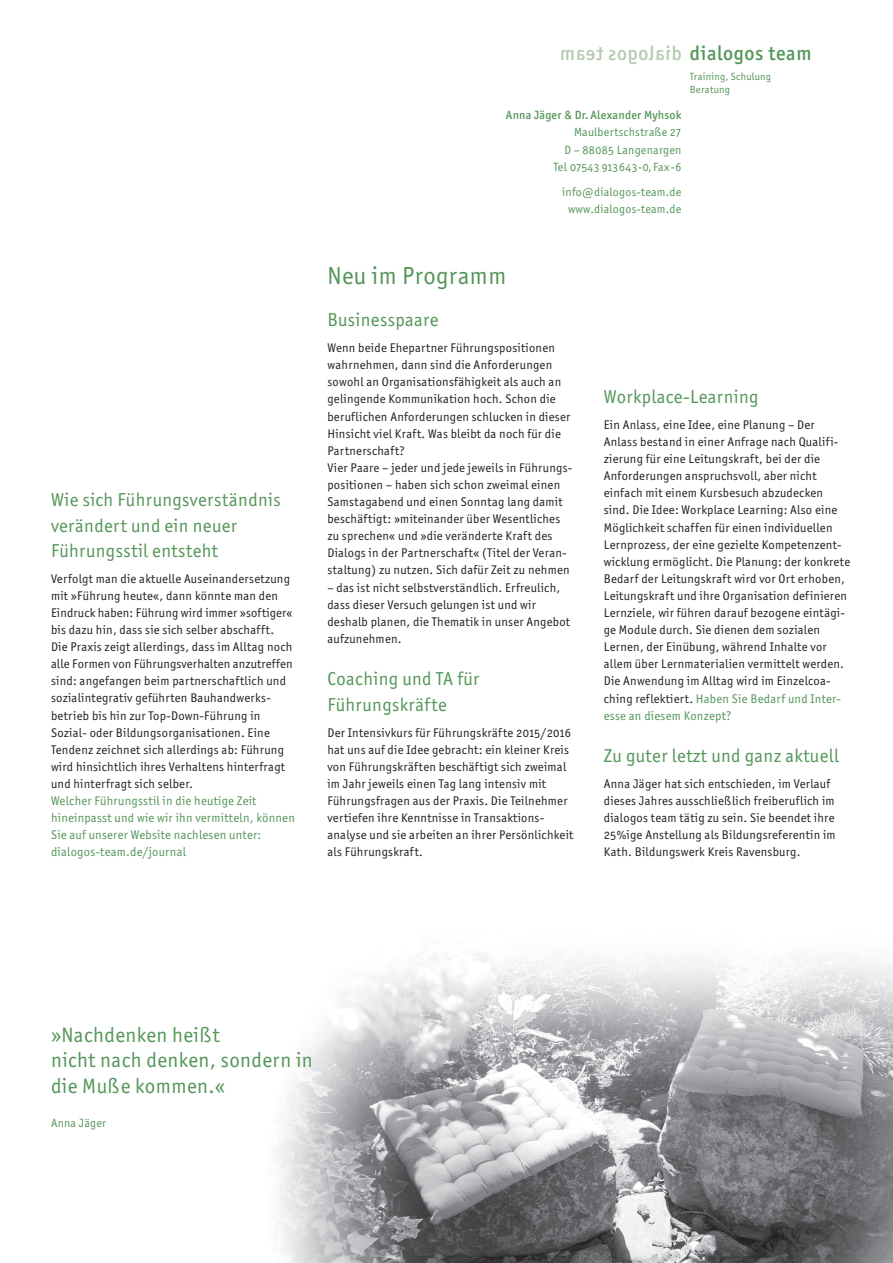
<style>
.page{position:relative;width:893px;height:1263px;background:#fff}
.page>*{position:absolute;margin:0;border:0;box-sizing:border-box;transform-origin:0 0}
.t1{font:24.75px "Officina Sans ITC Std";letter-spacing:.02em;color:#539658}
.t2{font:21px/25.5px "Officina Sans ITC Std";letter-spacing:.02em;color:#539658}
.t3{font:500 20.25px "Officina Sans ITC Std";letter-spacing:.03em;color:#539658}
.t4{font:18.75px/25.5px "Officina Sans ITC Std";letter-spacing:.02em;color:#539658}
.t5{font:12.6px/17.1px "Officina Sans ITC Std";letter-spacing:.02em;color:#231f20}
.t6{font:12.6px/17.1px "Officina Sans ITC Std";letter-spacing:.02em;color:#539658}
.t7{font:12px/17.1px "Officina Sans ITC Std";letter-spacing:.02em;color:#539658;text-align:right}
.t8{font:500 12px "Officina Sans ITC Std";letter-spacing:.02em;color:#539658}
.t9{font:10.5px/13.5px "Officina Sans ITC Std";letter-spacing:.02em;color:#539658}
.s1{color:#539658}
</style>
<div class="page">
<img style="left:275px;top:953px;width:618px;height:310px">
<h3 class="t4" style="left:51px;top:487px;width:231px">Wie sich Führungsverständnis verändert und ein neuer<br>Führungsstil entsteht</h3>
<p class="t5" style="left:51px;top:570px;width:243px">Verfolgt man die aktuelle Auseinandersetzung mit »Führung heute«, dann könnte man den Eindruck haben: Führung wird immer »softiger« bis dazu hin, dass sie sich selber abschafft.<br>Die Praxis zeigt allerdings, dass im Alltag noch alle Formen von Führungsverhalten anzutreffen sind: angefangen beim partnerschaftlich und sozialintegrativ geführten Bauhandwerks&shy;betrieb bis hin zur Top-Down-Führung in Sozial- oder Bildungsorganisationen. Eine Tendenz zeichnet sich allerdings ab: Führung wird hinsichtlich ihres Verhaltens hinterfragt und hinterfragt sich selber.</p>
<p class="t6" style="left:51px;top:792px;width:245px">Welcher Führungsstil in die heutige Zeit hineinpasst und wie wir ihn vermitteln, können Sie auf unserer Website nachlesen unter: dialogos-team.de/journal</p>
<p class="t8" style="left:506px;top:108px;width:177px">Anna Jäger &amp; Dr. Alexander Myhsok</p>
<p class="t7" style="left:553px;top:124px;width:130px">Maulbertschstraße 27<br>D – 88085 Langenargen<br>Tel 07543 913643-0, Fax -6</p>
<p class="t7" style="left:562px;top:184px;width:121px;text-align:center">info@dialogos-team.de www.dialogos-team.de</p>
<h3 class="t3" style="left:690px;top:41px;width:123px">dialogos team</h3>
<p class="t9" style="left:690px;top:69px;width:83px">Training, Schulung<br>Beratung</p>
<h1 class="t1" style="left:327px;top:261px;width:180px">Neu im Programm</h1>
<h3 class="t4" style="left:327px;top:307px;width:113px">Businesspaare</h3>
<p class="t5" style="left:327px;top:339px;width:246px">Wenn beide Ehepartner Führungspositionen wahrnehmen, dann sind die Anforderungen sowohl an Organisationsfähigkeit als auch an gelingende Kommunikation hoch. Schon die beruflichen Anforderungen schlucken in dieser Hinsicht viel Kraft. Was bleibt da noch für die Partnerschaft?<br>Vier Paare – jeder und jede jeweils in Führungs&shy;positionen – haben sich schon zweimal einen Samstagabend und einen Sonntag lang damit beschäftigt: »miteinander über Wesentliches zu sprechen« und »die veränderte Kraft des Dialogs in der Partnerschaft« (Titel der Veran&shy;staltung) zu nutzen. Sich dafür Zeit zu nehmen</p>
<p class="t5" style="left:327px;top:579px;width:244px">– das ist nicht selbstverständlich. Erfreulich, dass dieser Versuch gelungen ist und wir deshalb planen, die Thematik in unser Angebot aufzunehmen.</p>
<h3 class="t4" style="left:327px;top:666px;width:153px">Coaching und TA für<br>Führungskräfte</h3>
<p class="t5" style="left:327px;top:724px;width:247px">Der Intensivkurs für Führungskräfte 2015/2016 hat uns auf die Idee gebracht: ein kleiner Kreis von Führungskräften beschäftigt sich zweimal im Jahr jeweils einen Tag lang intensiv mit Führungsfragen aus der Praxis. Die Teilnehmer vertiefen ihre Kenntnisse in Transaktions&shy;analyse und sie arbeiten an ihrer Persönlichkeit als Führungskraft.</p>
<h3 class="t4" style="left:604px;top:384px;width:156px">Workplace-Learning</h3>
<p class="t5" style="left:604px;top:416px;width:248px">Ein Anlass, eine Idee, eine Planung – Der Anlass bestand in einer Anfrage nach Qualifi&shy;zierung für eine Leitungskraft, bei der die Anforderungen anspruchsvoll, aber nicht einfach mit einem Kursbesuch abzudecken sind. Die Idee: Workplace Learning: Also eine Möglichkeit schaffen für einen individuellen Lernprozess, der eine gezielte Kompetenzent&shy;wicklung ermöglicht. Die Planung: der konkrete Bedarf der Leitungskraft wird vor Ort erhoben, Leitungskraft und ihre Organisation definieren Lernziele, wir führen darauf bezogene eintägi&shy;ge Module durch. Sie dienen dem sozialen Lernen, der Einübung, während Inhalte vor allem über Lernmaterialien vermittelt werden.<br>Die Anwendung im Alltag wird im Einzelcoa&shy;ching reflektiert. <span class="s1">Haben Sie Bedarf und Inter&shy;esse an diesem Konzept?</span></p>
<h3 class="t4" style="left:604px;top:743px;width:237px">Zu guter letzt und ganz aktuell</h3>
<p class="t5" style="left:604px;top:775px;width:233px">Anna Jäger hat sich entschieden, im Verlauf dieses Jahres ausschließlich freiberuflich im dialogos team tätig zu sein. Sie beendet ihre 25%ige Anstellung als Bildungsreferentin im Kath. Bildungswerk Kreis Ravensburg.</p>
<h2 class="t2" style="left:51px;top:1022px;width:263px">»Nachdenken heißt<br>nicht nach denken, sondern in die Muße kommen.«</h2>
<p class="t7" style="left:51px;top:1114px;width:57px">Anna Jäger</p>
</div>
